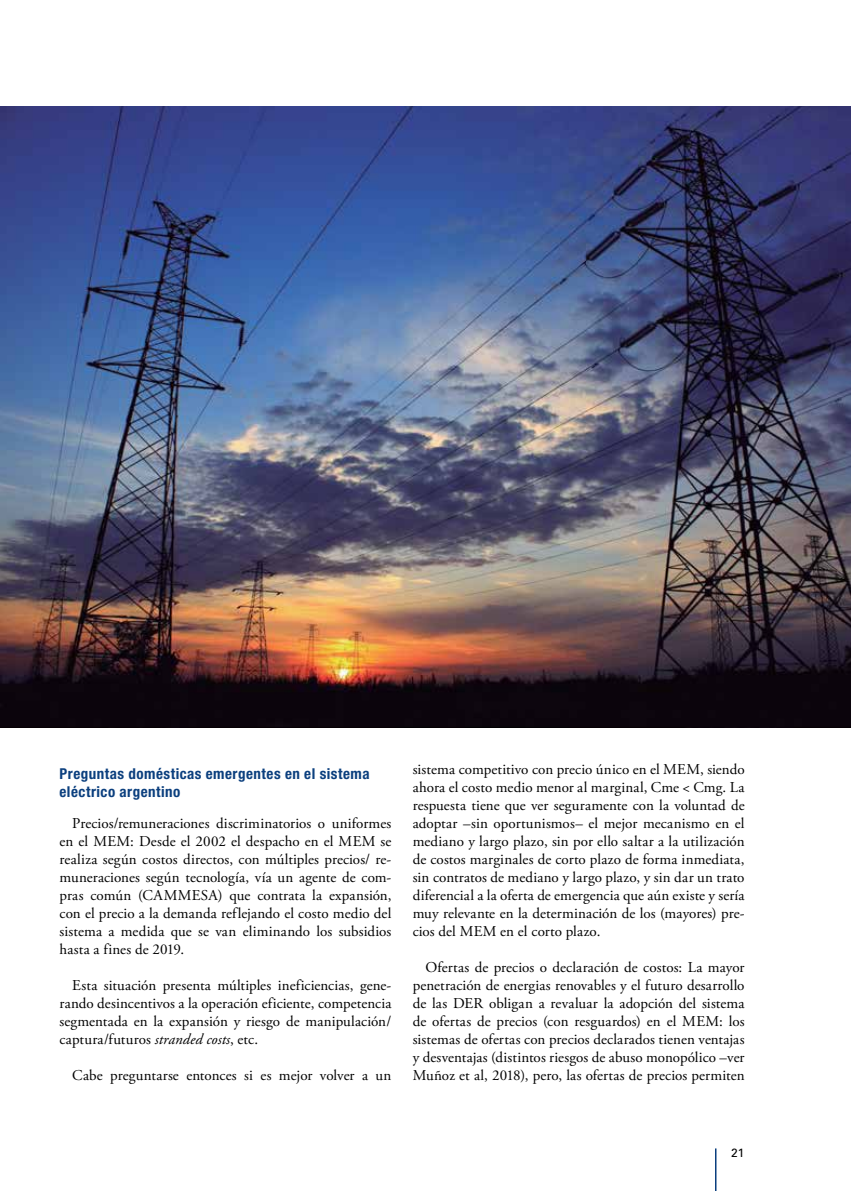
<style>
.page{position:relative;width:851px;height:1191px;background:#fff}
.page>*{position:absolute;margin:0;border:0;box-sizing:border-box;transform-origin:0 0}
.t1{font:15px/18px "Adobe Garamond Pro";letter-spacing:.005em;color:#000;text-align:justify}
.t2{font:700 condensed 15px/18px "Helvetica Neue LT Std";letter-spacing:.035em;color:#0b3f7e}
.t3{font:12px "Univers LT Std";color:#000}
.s1{font-style:italic}
</style>
<div class="page">
<hr style="left:714px;top:1148px;width:2px;height:43px;background:#0b3f7e">
<img style="left:0;top:106px;width:850px;height:621px">
<p class="t2" style="left:60px;top:764px;width:311px">Preguntas domésticas emergentes en el sistema eléctrico argentino</p>
<p class="t1" style="left:60px;top:815px;width:333px;text-indent:13px">Precios/remuneraciones discriminatorios o uniformes en el MEM: Desde el 2002 el despacho en el MEM se realiza según costos directos, con múltiples precios/ re&shy;muneraciones según tecnología, vía un agente de com&shy;pras común (CAMMESA) que contrata la expansión, con el precio a la demanda reflejando el costo medio del sistema a medida que se van eliminando los subsidios hasta a fines de 2019.</p>
<p class="t1" style="left:60px;top:977px;width:333px;text-indent:13px">Esta situación presenta múltiples ineficiencias, gene&shy;rando desincentivos a la operación eficiente, competencia segmentada en la expansión y riesgo de manipulación/ captura/futuros <span class="s1">stranded costs</span>, etc.</p>
<p class="t1" style="left:72px;top:1067px;width:320px">Cabe preguntarse entonces si es mejor volver a un</p>
<p class="t1" style="left:412px;top:761px;width:333px">sistema competitivo con precio único en el MEM, siendo ahora el costo medio menor al marginal, Cme &lt; Cmg. La respuesta tiene que ver seguramente con la voluntad de adoptar –sin oportunismos– el mejor mecanismo en el mediano y largo plazo, sin por ello saltar a la utilización de costos marginales de corto plazo de forma inmediata, sin contratos de mediano y largo plazo, y sin dar un trato diferencial a la oferta de emergencia que aún existe y sería muy relevante en la determinación de los (mayores) pre&shy;cios del MEM en el corto plazo.</p>
<p class="t1" style="left:412px;top:959px;width:333px;text-indent:13px">Ofertas de precios o declaración de costos: La mayor penetración de energias renovables y el futuro desarrollo de las DER obligan a revaluar la adopción del sistema de ofertas de precios (con resguardos) en el MEM: los sistemas de ofertas con precios declarados tienen ventajas y desventajas (distintos riesgos de abuso monopólico –ver Muñoz et al, 2018), pero, las ofertas de precios permiten</p>
<p class="t3" style="left:731px;top:1145px;width:15px">21</p>
</div>
